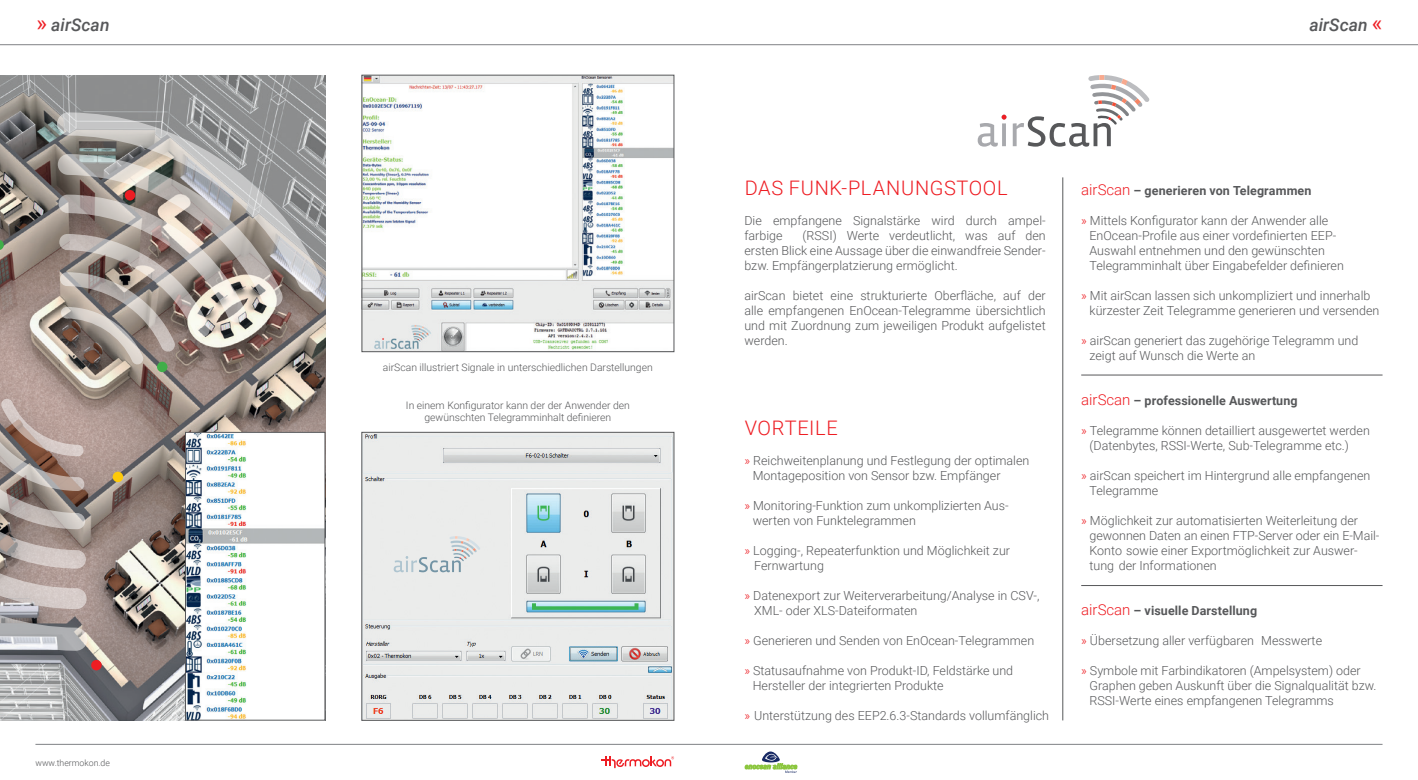
<style>
.page{position:relative;width:1418px;height:780px;background:#fff}
.page>*{position:absolute;margin:0;border:0;box-sizing:border-box;transform-origin:0 0}
.t1{font:300 20px "Roboto";letter-spacing:.035em;color:#ee1d23}
.t2{font:italic 500 17.5px "Roboto";letter-spacing:.005em;color:#57585a}
.t3{font:300 12.5px/15px "Roboto";color:#57585a}
.t4{font:700 12.5px "Roboto";letter-spacing:.01em;color:#57585a}
.t5{font:300 10.38px/12.4px "Roboto";color:#57585a;text-align:center}
.t6{font:300 8.75px "Roboto";color:#57585a}
.s1{font-weight:400;font-style:normal;font-size:22.5px;color:#ee1d23}
.s2{color:#ee1d23}
.s3{font-weight:300;font-size:15px;color:#ee1d23}
</style>
<div class="page">
<hr style="left:1062px;top:177px;width:1px;height:543px;background:#57585a">
<hr style="left:1081px;top:375px;width:301px;height:1px;background:#57585a">
<hr style="left:1081px;top:585px;width:301px;height:1px;background:#57585a">
<img style="left:0;top:75px;width:325px;height:645px">
<svg style="left:58px;top:293px;width:225px;height:72px"></svg>
<svg style="left:57px;top:112px;width:264px;height:181px"></svg>
<svg style="left:0;top:398px;width:87px;height:252px"></svg>
<div style="left:113px;top:471px;width:10px;height:11px;background:#feca0a;border-radius:50%"></div>
<div style="left:91px;top:660px;width:11px;height:10px;background:#ee1d23;border-radius:50%"></div>
<div style="left:125px;top:190px;width:10px;height:10px;background:#ee1d23;border-radius:50%"></div>
<div style="left:157px;top:361px;width:10px;height:11px;background:#40ae49;border-radius:50%"></div>
<svg style="left:0;top:240px;width:4px;height:10px"></svg>
<img style="left:364px;top:434px;width:308px;height:284px">
<svg style="left:393px;top:536px;width:87px;height:36px"></svg>
<svg style="left:745px;top:751px;width:52px;height:22px"></svg>
<hr style="left:35px;top:744px;width:1347px;height:1px;background:#808285">
<img style="left:364px;top:77px;width:308px;height:273px">
<div style="left:362px;top:75px;width:312px;height:277px;border:1px solid #57585a"></div>
<img style="left:187px;top:434px;width:136px;height:284px">
<div style="left:185px;top:432px;width:140px;height:288px;border:1px solid #57585a"></div>
<svg style="left:601px;top:756px;width:73px;height:12px"></svg>
<hr style="left:0;top:44px;width:1417px;height:1px;background:#808285">
<svg style="left:1012px;top:75px;width:137px;height:72px"></svg>
<svg style="left:977px;top:115px;width:29px;height:32px"></svg>
<h2 class="t2" style="left:36px;top:12px;width:75px"><span class="s1">»</span> airScan</h2>
<h2 class="t2" style="left:1309px;top:12px;width:75px">airScan <span class="s1">«</span></h2>
<p class="t6" style="left:35px;top:756px;width:76px">www.thermokon.de</p>
<p class="t5" style="left:383px;top:360px;width:271px">airScan illustriert Signale in unterschiedlichen Darstellungen</p>
<p class="t5" style="left:406px;top:398px;width:225px">In einem Konfigurator kann der der Anwender den gewünschten Telegramminhalt definieren</p>
<h1 class="t1" style="left:744px;top:174px;width:264px">DAS FUNK-PLANUNGSTOOL</h1>
<p class="t3" style="left:744px;top:213px;width:303px">Die empfangene Signalstärke wird durch ampel&shy;farbige</p>
<p class="t3" style="left:744px;top:228px;width:303px;text-align:justify;text-indent:58px">(RSSI) Werte verdeutlicht, was auf den ersten Blick eine Aussage über die einwandfreie Sender&shy;bzw. Empfängerplatzierung ermöglicht.</p>
<p class="t3" style="left:744px;top:288px;width:303px;text-align:justify">airScan bietet eine strukturierte Oberfläche, auf der alle empfangenen EnOcean-Telegramme übersichtlich und mit Zuordnung zum jeweiligen Produkt aufgelistet werden.</p>
<h1 class="t1" style="left:744px;top:414px;width:94px">VORTEILE</h1>
<p class="t3" style="left:752px;top:453px;width:278px;text-indent:-8px"><span class="s2">»</span> Reichweitenplanung und Festlegung der optimalen<br>Montageposition von Sensor bzw. Empfänger</p>
<p class="t3" style="left:752px;top:498px;width:257px;text-indent:-8px"><span class="s2">»</span> Monitoring-Funktion zum unkomplizierten Aus&shy;werten von Funktelegrammen</p>
<p class="t3" style="left:754px;top:543px;width:257px;text-indent:-10px"><span class="s2">»</span> Logging-, Repeaterfunktion und Möglichkeit zur<br>Fernwartung</p>
<p class="t3" style="left:754px;top:588px;width:287px;text-indent:-10px"><span class="s2">»</span> Datenexport zur Weiterverarbeitung/Analyse in CSV-,<br>XML- oder XLS-Dateiformaten</p>
<p class="t3" style="left:744px;top:633px;width:291px"><span class="s2">»</span> Generieren und Senden von EnOcean-Telegrammen</p>
<p class="t3" style="left:752px;top:663px;width:262px;text-indent:-8px"><span class="s2">»</span> Statusaufnahme von Produkt-ID, Feldstärke und<br>Hersteller der integrierten Produkte</p>
<p class="t3" style="left:744px;top:708px;width:306px"><span class="s2">»</span> Unterstützung des EEP2.6.3-Standards vollumfänglich</p>
<p class="t4" style="left:1081px;top:182px;width:232px"><span class="s3">airScan</span> – generieren von Telegrammen</p>
<p class="t3" style="left:1089px;top:213px;width:256px;text-indent:-8px"><span class="s2">»</span> Mittels Konfigurator kann der Anwender alle EnOcean-Profile aus einer vordefinierten EEP-Auswahl entnehmen und den gewünschten Telegramminhalt über Eingabefelder definieren</p>
<p class="t3" style="left:1089px;top:288px;width:291px;text-indent:-8px"><span class="s2">»</span> Mit airScan lassen sich unkompliziert und innerhalb kürzester Zeit Telegramme generieren und versenden</p>
<p class="t3" style="left:1089px;top:333px;width:270px;text-indent:-8px"><span class="s2">»</span> airScan generiert das zugehörige Telegramm und zeigt auf Wunsch die Werte an</p>
<p class="t4" style="left:1081px;top:392px;width:218px"><span class="s3">airScan</span> – professionelle Auswertung</p>
<p class="t3" style="left:1089px;top:423px;width:282px;text-indent:-8px"><span class="s2">»</span> Telegramme können detailliert ausgewertet werden (Datenbytes, RSSI-Werte, Sub-Telegramme etc.)</p>
<p class="t3" style="left:1089px;top:468px;width:282px;text-indent:-8px"><span class="s2">»</span> airScan speichert im Hintergrund alle empfangenen<br>Telegramme</p>
<p class="t3" style="left:1089px;top:513px;width:291px;text-indent:-8px"><span class="s2">»</span> Möglichkeit zur automatisierten Weiterleitung der gewonnen Daten an einen FTP-Server oder ein E-Mail-Konto sowie einer Exportmöglichkeit zur Auswer&shy;tung der Informationen</p>
<p class="t4" style="left:1081px;top:602px;width:177px"><span class="s3">airScan</span> – visuelle Darstellung</p>
<p class="t3" style="left:1081px;top:633px;width:242px"><span class="s2">»</span> Übersetzung aller verfügbaren Messwerte</p>
<p class="t3" style="left:1089px;top:663px;width:288px;text-indent:-8px"><span class="s2">»</span> Symbole mit Farbindikatoren (Ampelsystem) oder<br>Graphen geben Auskunft über die Signalqualität bzw.<br>RSSI-Werte eines empfangenen Telegramms</p>
</div>
